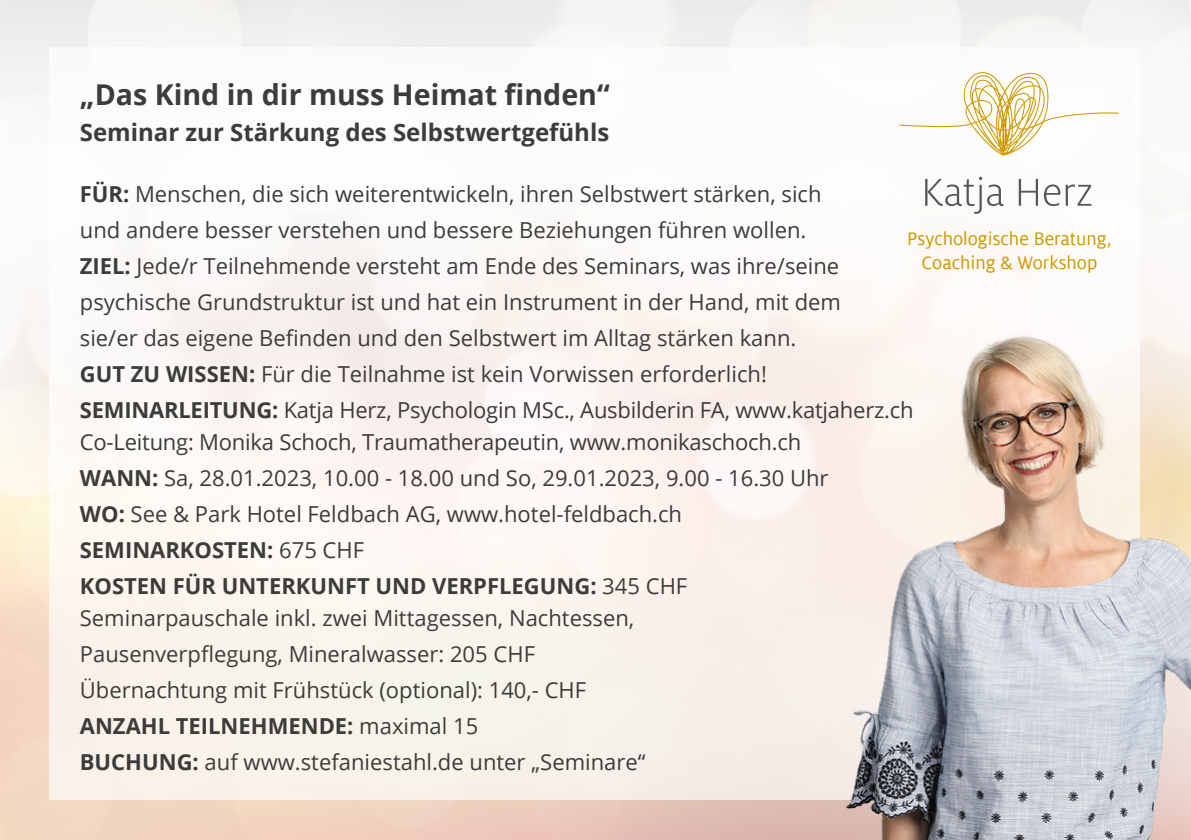
<style>
.page{position:relative;width:1191px;height:840px;background:#fff}
.page>*{position:absolute;margin:0;border:0;box-sizing:border-box;transform-origin:0 0}
.t1{font:700 28.6px "Open Sans";color:#3c3c3b}
.t2{font:700 24px "Open Sans";color:#3c3c3b}
.t3{font:22px "Open Sans";color:#3c3c3b}
.t4{font:700 22px "Open Sans";color:#3c3c3b}
.t5{font:20px "Milo Offc";color:#c90}
.s1{font-weight:700}
.s2{font-weight:400}
</style>
<div class="page">
<div style="left:49px;top:47px;width:1091px;height:752px;background:#fbf8f4"></div>
<svg style="left:899px;top:72px;width:220px;height:83px"></svg>
<svg style="left:925px;top:177px;width:78px;height:37px"></svg>
<svg style="left:1018px;top:179px;width:20px;height:27px"></svg>
<svg style="left:1044px;top:184px;width:47px;height:22px"></svg>
<img style="left:786px;top:311px;width:405px;height:528px">
<p class="t1" style="left:80px;top:74px;width:531px">„Das Kind in dir muss Heimat finden“</p>
<p class="t2" style="left:80px;top:115px;width:531px">Seminar zur Stärkung des Selbstwertgefühls</p>
<p class="t3" style="left:80px;top:179px;width:743px"><span class="s1">FÜR:</span> Menschen, die sich weiterentwickeln, ihren Selbstwert stärken, sich</p>
<p class="t3" style="left:80px;top:215px;width:728px">und andere besser verstehen und bessere Beziehungen führen wollen.</p>
<p class="t3" style="left:80px;top:251px;width:761px"><span class="s1">ZIEL:</span> Jede/r Teilnehmende versteht am Ende des Seminars, was ihre/seine</p>
<p class="t3" style="left:80px;top:287px;width:762px">psychische Grundstruktur ist und hat ein Instrument in der Hand, mit dem</p>
<p class="t3" style="left:80px;top:323px;width:718px">sie/er das eigene Befinden und den Selbstwert im Alltag stärken kann.</p>
<p class="t3" style="left:80px;top:359px;width:688px"><span class="s1">GUT ZU WISSEN:</span> Für die Teilnahme ist kein Vorwissen erforderlich!</p>
<p class="t3" style="left:80px;top:395px;width:835px"><span class="s1">SEMINARLEITUNG:</span> Katja Herz, Psychologin MSc., Ausbilderin FA, www.katjaherz.ch</p>
<p class="t3" style="left:80px;top:427px;width:723px">Co-Leitung: Monika Schoch, Traumatherapeutin, www.monikaschoch.ch</p>
<p class="t3" style="left:80px;top:463px;width:750px"><span class="s1">WANN:</span> Sa, 28.01.2023, 10.00 - 18.00 und So, 29.01.2023, 9.00 - 16.30 Uhr</p>
<p class="t3" style="left:80px;top:499px;width:604px"><span class="s1">WO:</span> See &amp; Park Hotel Feldbach AG, www.hotel-feldbach.ch</p>
<p class="t4" style="left:80px;top:534px;width:286px">SEMINARKOSTEN: <span class="s2">675 CHF</span></p>
<p class="t4" style="left:80px;top:570px;width:609px">KOSTEN FÜR UNTERKUNFT UND VERPFLEGUNG: <span class="s2">345 CHF</span></p>
<p class="t3" style="left:80px;top:603px;width:556px">Seminarpauschale inkl. zwei Mittagessen, Nachtessen,</p>
<p class="t3" style="left:80px;top:639px;width:456px">Pausenverpflegung, Mineralwasser: 205 CHF</p>
<p class="t3" style="left:80px;top:675px;width:508px">Übernachtung mit Frühstück (optional): 140,- CHF</p>
<p class="t4" style="left:80px;top:710px;width:400px">ANZAHL TEILNEHMENDE: <span class="s2">maximal 15</span></p>
<p class="t3" style="left:80px;top:747px;width:567px"><span class="s1">BUCHUNG:</span> auf www.stefaniestahl.de unter „Seminare“</p>
<p class="t5" style="left:907px;top:227px;width:206px">Psychologische Beratung,</p>
<p class="t5" style="left:921px;top:251px;width:177px">Coaching &amp; Workshop</p>
</div>
